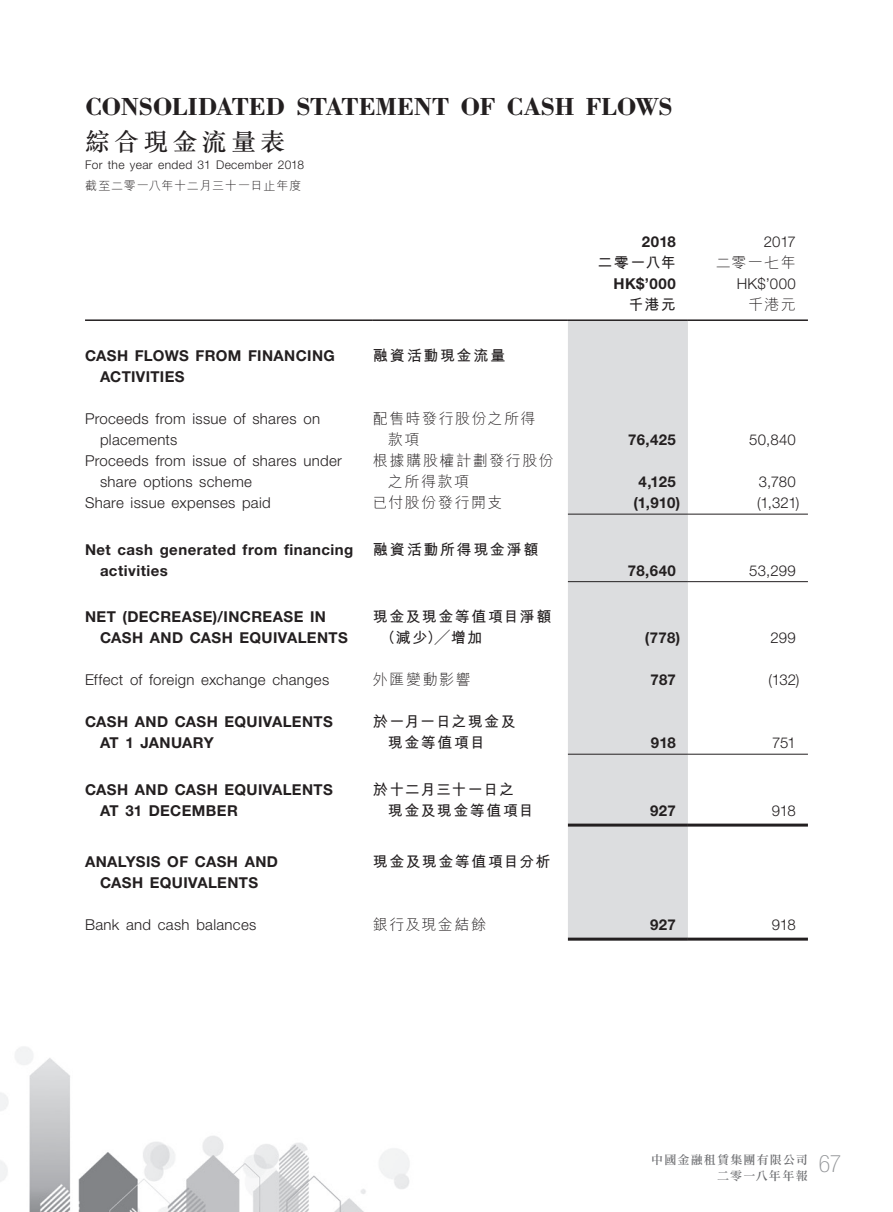
<style>
.page{position:relative;width:893px;height:1212px;background:#fff}
.page>*{position:absolute;margin:0;border:0;box-sizing:border-box;transform-origin:0 0}
.t1{font:700 25.5px "Bodoni Std";letter-spacing:-.01em;color:#231f20}
.t2{font:500 24.75px "M Sung HK";letter-spacing:.18em;color:#231f20}
._11_P0{font:700 15px/21px "Helvetica Neue LT Std";letter-spacing:.025em;color:#231f20}
._11_P0-2{font:300 15px/21px "Helvetica Neue LT Std";letter-spacing:.02em;color:#231f20}
._11_P0-3{font:300 15px/21px "M Hei HK";letter-spacing:.105em;color:#231f20}
._11_P0-4{font:700 15px/21px "M Hei HK";letter-spacing:.1em;color:#231f20}
._11_P0-5{font:700 15px/21px "M Hei HK";letter-spacing:.07em;color:#231f20}
._11_P0-6{font:700 15px "M Hei HK";letter-spacing:.12em;color:#231f20}
._11_P0-7{font:700 15px "M Hei HK";letter-spacing:.13em;color:#231f20}
.t3{font:300 12px "Helvetica Neue LT Std";letter-spacing:.03em;color:#231f20}
.t4{font:12px "DF Li Song HK W5";letter-spacing:.1em;color:#6c6d70}
.t5{font:300 12px "M Hei HK";letter-spacing:.06em;color:#231f20}
.s1{font-family:"Helvetica Neue LT Std";font-weight:100;font-stretch:condensed;font-size:24px;color:#939598}
</style>
<div class="page">
<img style="left:0;top:513px;width:808px;height:699px">
<div style="left:568px;top:321px;width:120px;height:616px;background:#dcdddf"></div>
<hr style="left:85px;top:319px;width:288px;height:2px;background:#231f20">
<hr style="left:373px;top:319px;width:195px;height:2px;background:#231f20">
<hr style="left:568px;top:319px;width:120px;height:2px;background:#231f20">
<hr style="left:688px;top:319px;width:120px;height:2px;background:#231f20">
<hr style="left:568px;top:514px;width:120px;height:1px;background:#231f20">
<hr style="left:688px;top:514px;width:120px;height:1px;background:#231f20">
<hr style="left:568px;top:581px;width:120px;height:1px;background:#231f20">
<hr style="left:688px;top:581px;width:120px;height:1px;background:#231f20">
<hr style="left:568px;top:754px;width:120px;height:1px;background:#231f20">
<hr style="left:688px;top:754px;width:120px;height:1px;background:#231f20">
<hr style="left:568px;top:823px;width:120px;height:3px;background:#231f20">
<hr style="left:688px;top:823px;width:120px;height:3px;background:#231f20">
<hr style="left:568px;top:937px;width:120px;height:3px;background:#231f20">
<hr style="left:688px;top:937px;width:120px;height:3px;background:#231f20">
<h1 class="t1" style="left:85px;top:91px;width:589px">CONSOLIDATED STATEMENT OF CASH FLOWS</h1>
<h2 class="t2" style="left:85px;top:125px;width:202px">綜合現金流量表</h2>
<p class="t3" style="left:85px;top:157px;width:221px">For the year ended 31 December 2018</p>
<p class="t5" style="left:85px;top:179px;width:218px">截至二零一八年十二月三十一日止年度</p>
<p class="_11_P0" style="left:100px;top:345px;width:236px;text-indent:-15px">CASH FLOWS FROM FINANCING<br>ACTIVITIES</p>
<p class="_11_P0-7" style="left:373px;top:345px;width:134px">融資活動現金流量</p>
<p class="_11_P0-2" style="left:100px;top:408px;width:222px;text-indent:-15px">Proceeds from issue of shares on placements</p>
<p class="_11_P0-3" style="left:388px;top:408px;width:149px;text-indent:-15px">配售時發行股份之所得款項</p>
<p class="_11_P0-2" style="left:100px;top:450px;width:243px;text-indent:-15px">Proceeds from issue of shares under share options scheme</p>
<p class="_11_P0-3" style="left:388px;top:450px;width:168px;text-indent:-15px">根據購股權計劃發行股份之所得款項</p>
<p class="_11_P0" style="left:642px;top:231px;width:36px">2018</p>
<p class="_11_P0-2" style="left:764px;top:231px;width:34px">2017</p>
<p class="_11_P0-4" style="left:597px;top:251px;width:80px">二零一八年</p>
<p class="_11_P0-3" style="left:716px;top:252px;width:82px">二零一七年</p>
<p class="_11_P0" style="left:614px;top:273px;width:64px">HK$’000</p>
<p class="_11_P0-2" style="left:737px;top:273px;width:61px">HK$’000</p>
<p class="_11_P0-4" style="left:628px;top:293px;width:49px">千港元</p>
<p class="_11_P0-3" style="left:748px;top:294px;width:49px">千港元</p>
<p class="_11_P0" style="left:628px;top:429px;width:49px">76,425</p>
<p class="_11_P0-2" style="left:749px;top:429px;width:48px">50,840</p>
<p class="_11_P0" style="left:638px;top:471px;width:39px">4,125</p>
<p class="_11_P0-2" style="left:759px;top:471px;width:39px">3,780</p>
<p class="_11_P0-2" style="left:85px;top:492px;width:187px">Share issue expenses paid</p>
<p class="_11_P0-3" style="left:373px;top:492px;width:131px">已付股份發行開支</p>
<p class="_11_P0" style="left:633px;top:492px;width:49px">(1,910)</p>
<p class="_11_P0-2" style="left:757px;top:492px;width:44px">(1,321)</p>
<p class="_11_P0" style="left:100px;top:538px;width:255px;text-indent:-15px">Net cash generated from financing activities</p>
<p class="_11_P0-6" style="left:373px;top:538px;width:167px">融資活動所得現金淨額</p>
<p class="_11_P0" style="left:628px;top:559px;width:50px">78,640</p>
<p class="_11_P0-2" style="left:749px;top:559px;width:48px">53,299</p>
<p class="_11_P0" style="left:100px;top:606px;width:249px;text-indent:-15px">NET (DECREASE)/INCREASE IN<br>CASH AND CASH EQUIVALENTS</p>
<p class="_11_P0-4" style="left:380px;top:605px;width:173px;text-indent:-8px">現金及現金等值項目淨額（減少）╱增加</p>
<p class="_11_P0" style="left:645px;top:627px;width:37px">(778)</p>
<p class="_11_P0-2" style="left:770px;top:627px;width:27px">299</p>
<p class="_11_P0-2" style="left:85px;top:669px;width:246px">Effect of foreign exchange changes</p>
<p class="_11_P0-3" style="left:373px;top:669px;width:100px">外匯變動影響</p>
<p class="_11_P0" style="left:650px;top:669px;width:27px">787</p>
<p class="_11_P0-2" style="left:769px;top:669px;width:32px">(132)</p>
<p class="_11_P0" style="left:100px;top:711px;width:234px;text-indent:-15px">CASH AND CASH EQUIVALENTS<br>AT 1 JANUARY</p>
<p class="_11_P0-4" style="left:388px;top:710px;width:129px;text-indent:-15px">於一月一日之現金及現金等值項目</p>
<p class="_11_P0" style="left:651px;top:732px;width:27px">918</p>
<p class="_11_P0-2" style="left:772px;top:732px;width:25px">751</p>
<p class="_11_P0" style="left:100px;top:778px;width:234px;text-indent:-15px">CASH AND CASH EQUIVALENTS<br>AT 31 DECEMBER</p>
<p class="_11_P0-5" style="left:388px;top:777px;width:148px;text-indent:-15px">於十二月三十一日之<br>現金及現金等值項目</p>
<p class="_11_P0" style="left:650px;top:799px;width:27px">927</p>
<p class="_11_P0-2" style="left:772px;top:799px;width:26px">918</p>
<p class="_11_P0" style="left:85px;top:850px;width:194px;text-align:center">ANALYSIS OF CASH AND<br>CASH EQUIVALENTS</p>
<p class="_11_P0-4" style="left:373px;top:849px;width:179px">現金及現金等值項目分析</p>
<p class="_11_P0-2" style="left:85px;top:913px;width:173px">Bank and cash balances</p>
<p class="_11_P0-3" style="left:373px;top:913px;width:115px">銀行及現金結餘</p>
<p class="_11_P0" style="left:650px;top:913px;width:27px">927</p>
<p class="_11_P0-2" style="left:772px;top:913px;width:26px">918</p>
<p class="t4" style="left:651px;top:1153px;width:192px">中國金融租賃集團有限公司 <span class="s1">67</span></p>
<p class="t4" style="left:717px;top:1169px;width:92px">二零一八年年報</p>
</div>
